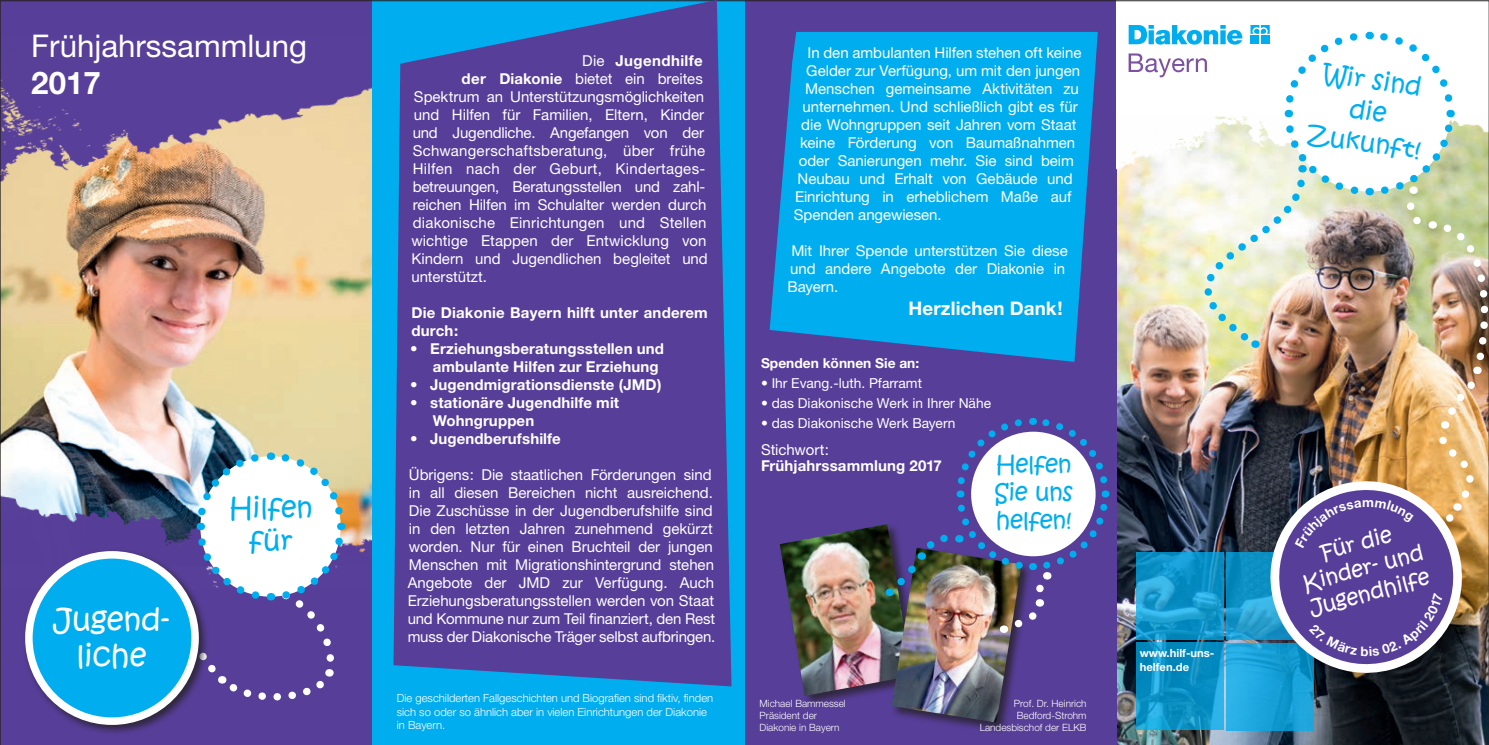
<style>
.page{position:relative;width:1489px;height:745px;background:#fff}
.page>*{position:absolute;margin:0;border:0;box-sizing:border-box;transform-origin:0 0}
.t1{font:31.25px "Helvetica Neue";color:#fff}
.t2{font:700 31.25px "Helvetica Neue";color:#fff}
.t3{font:30px/36px "Kristen ITC";color:#fff;text-align:center}
.t4{font:27.5px/33px "Kristen ITC";color:#00aeef;text-align:center}
.t5{font:25px/31.2px "Kristen ITC";color:#00aeef;text-align:center}
.t6{font:23.25px/28px "Kristen ITC";letter-spacing:-.015em;color:#00aeef;text-align:justify}
.t7{font:21.25px/25.5px "Kristen ITC";color:#fff;text-align:center}
.t8{font:700 18.75px "Helvetica Neue";letter-spacing:.005em;color:#fff}
.t9{font:15px/18px "Helvetica Neue";letter-spacing:-.005em;color:#fff}
.t10{font:700 15px/18px "Helvetica Neue";letter-spacing:.01em;color:#fff}
.t11{font:15px "Helvetica Neue";letter-spacing:.02em;color:#fff}
.t12{font:15px "Helvetica Neue";letter-spacing:.015em;color:#fff}
.t13{font:13.75px "Helvetica Neue LT Pro";color:#fff}
.t14{font:700 13.75px "Helvetica Neue";color:#fff}
.t15{font:700 13.12px "Helvetica Neue";color:#fff}
.t16{font:300 11.25px/13.5px "Helvetica Neue";color:#fff}
.t17{font:700 11.25px/13.5px "Helvetica Neue";color:#fff}
.t18{font:300 10px/12px "Helvetica Neue";color:#fff}
.s1{font-weight:400}
.s2{font-weight:700}
</style>
<div class="page">
<div style="left:0;top:0;width:372px;height:37px;background:#30273f"></div>
<img style="left:0;top:1px;width:1488px;height:743px">
<svg style="left:393px;top:0;width:338px;height:686px;background:#4f47a0"></svg>
<svg style="left:769px;top:32px;width:328px;height:329px;background:#09a1e5"></svg>
<img style="left:1128px;top:25px;width:360px;height:653px">
<h1 class="t1" style="left:31px;top:27px;width:277px">Frühjahrssammlung</h1>
<h1 class="t2" style="left:31px;top:63px;width:71px">2017</h1>
<h2 class="t3" style="left:53px;top:601px;width:118px">Jugend&shy;liche</h2>
<h3 class="t4" style="left:229px;top:491px;width:85px">Hilfen für</h3>
<p class="t10" style="left:582px;top:51px;width:122px"><span class="s1">Die</span> Jugendhilfe</p>
<p class="t9" style="left:461px;top:69px;width:243px"><span class="s2">der Diakonie</span> bietet ein breites</p>
<p class="t9" style="left:414px;top:87px;width:292px">Spektrum an Unterstützungsmöglichkeiten</p>
<p class="t9" style="left:414px;top:105px;width:292px">und Hilfen für Familien, Eltern, Kinder</p>
<p class="t9" style="left:412px;top:123px;width:293px">und Jugendliche. Angefangen von der</p>
<p class="t11" style="left:412px;top:141px;width:294px">Schwangerschaftsberatung, über frühe</p>
<p class="t11" style="left:412px;top:159px;width:294px">Hilfen nach der Geburt, Kindertages-</p>
<p class="t9" style="left:412px;top:177px;width:294px">betreuungen, Beratungsstellen und zahl-</p>
<p class="t9" style="left:412px;top:195px;width:295px">reichen Hilfen im Schulalter werden durch</p>
<p class="t12" style="left:412px;top:213px;width:295px">diakonische Einrichtungen und Stellen</p>
<p class="t9" style="left:411px;top:231px;width:297px">wichtige Etappen der Entwicklung von</p>
<p class="t9" style="left:411px;top:249px;width:298px">Kindern und Jugendlichen begleitet und</p>
<p class="t9" style="left:411px;top:267px;width:77px">unterstützt.</p>
<p class="t10" style="left:411px;top:303px;width:298px">Die Diakonie Bayern hilft unter anderem durch:</p>
<p class="t10" style="left:432px;top:339px;width:233px;text-indent:-22px">• Erziehungsberatungsstellen und ambulante Hilfen zur Erziehung</p>
<p class="t10" style="left:410px;top:375px;width:253px">• Jugendmigrationsdienste (JMD)</p>
<p class="t10" style="left:432px;top:393px;width:188px;text-indent:-22px">• stationäre Jugendhilfe mit<br>Wohngruppen</p>
<p class="t10" style="left:410px;top:429px;width:152px">• Jugendberufshilfe</p>
<p class="t9" style="left:407px;top:465px;width:309px">Übrigens: Die staatlichen Förderungen sind in all diesen Bereichen nicht ausreichend.<br>Die Zuschüsse in der Jugendberufshilfe sind in den letzten Jahren zunehmend gekürzt worden. Nur für einen Bruchteil der jungen Menschen mit Migrationshintergrund stehen Angebote der JMD zur Verfügung. Auch Erziehungsberatungsstellen werden von Staat und Kommune nur zum Teil finanziert, den Rest muss der Diakonische Träger selbst aufbringen.</p>
<p class="t16" style="left:397px;top:690px;width:318px">Die geschilderten Fallgeschichten und Biografien sind fiktiv, finden sich so oder so ähnlich aber in vielen Einrichtungen der Diakonie in Bayern.</p>
<p class="t9" style="left:807px;top:43px;width:275px">In den ambulanten Hilfen stehen oft keine</p>
<p class="t9" style="left:806px;top:61px;width:275px">Gelder zur Verfügung, um mit den jungen</p>
<p class="t9" style="left:805px;top:79px;width:275px">Menschen gemeinsame Aktivitäten zu</p>
<p class="t9" style="left:802px;top:97px;width:276px">unternehmen. Und schließlich gibt es für</p>
<p class="t9" style="left:801px;top:115px;width:276px">die Wohngruppen seit Jahren vom Staat</p>
<p class="t9" style="left:800px;top:133px;width:277px">keine Förderung von Baumaßnahmen</p>
<p class="t9" style="left:798px;top:151px;width:276px">oder Sanierungen mehr. Sie sind beim</p>
<p class="t9" style="left:797px;top:169px;width:277px">Neubau und Erhalt von Gebäude und</p>
<p class="t9" style="left:795px;top:187px;width:278px">Einrichtung in erheblichem Maße auf</p>
<p class="t9" style="left:793px;top:205px;width:149px">Spenden angewiesen.</p>
<p class="t9" style="left:787px;top:241px;width:282px">Mit Ihrer Spende unterstützen Sie diese und andere Angebote der Diakonie in<br>Bayern.</p>
<p class="t8" style="left:908px;top:296px;width:156px">Herzlichen Dank!</p>
<p class="t14" style="left:761px;top:354px;width:160px">Spenden können Sie an:</p>
<p class="t13" style="left:761px;top:374px;width:162px">• Ihr Evang.-luth. Pfarramt</p>
<p class="t13" style="left:761px;top:394px;width:231px">• das Diakonische Werk in Ihrer Nähe</p>
<p class="t13" style="left:761px;top:414px;width:196px">• das Diakonische Werk Bayern</p>
<p class="t9" style="left:761px;top:439px;width:69px">Stichwort:</p>
<p class="t10" style="left:761px;top:456px;width:182px">Frühjahrssammlung 2017</p>
<h3 class="t6" style="left:994px;top:450px;width:80px">Helfen Sie uns helfen!</h3>
<p class="t18" style="left:759px;top:696px;width:88px">Michael Bammessel<br>Präsident der<br>Diakonie in Bayern</p>
<p class="t18" style="left:979px;top:697px;width:108px;text-align:right">Prof. Dr. Heinrich<br>Bedford-Strohm<br>Landesbischof der ELKB</p>
<p class="t17" style="left:1139px;top:645px;width:76px">www.hilf-uns&shy;helfen.de</p>
<h3 class="t5" style="left:1317px;top:57px;width:116px;rotate:8deg">Wir sind die<br>Zukunft!</h3>
<p class="t15" style="left:1361px;top:494px;width:13px">m</p>
<h3 class="t7" style="left:1293px;top:547px;width:125px;rotate:-15deg">Für die<br>Kinder- und<br>Jugendhilfe</h3>
</div>
